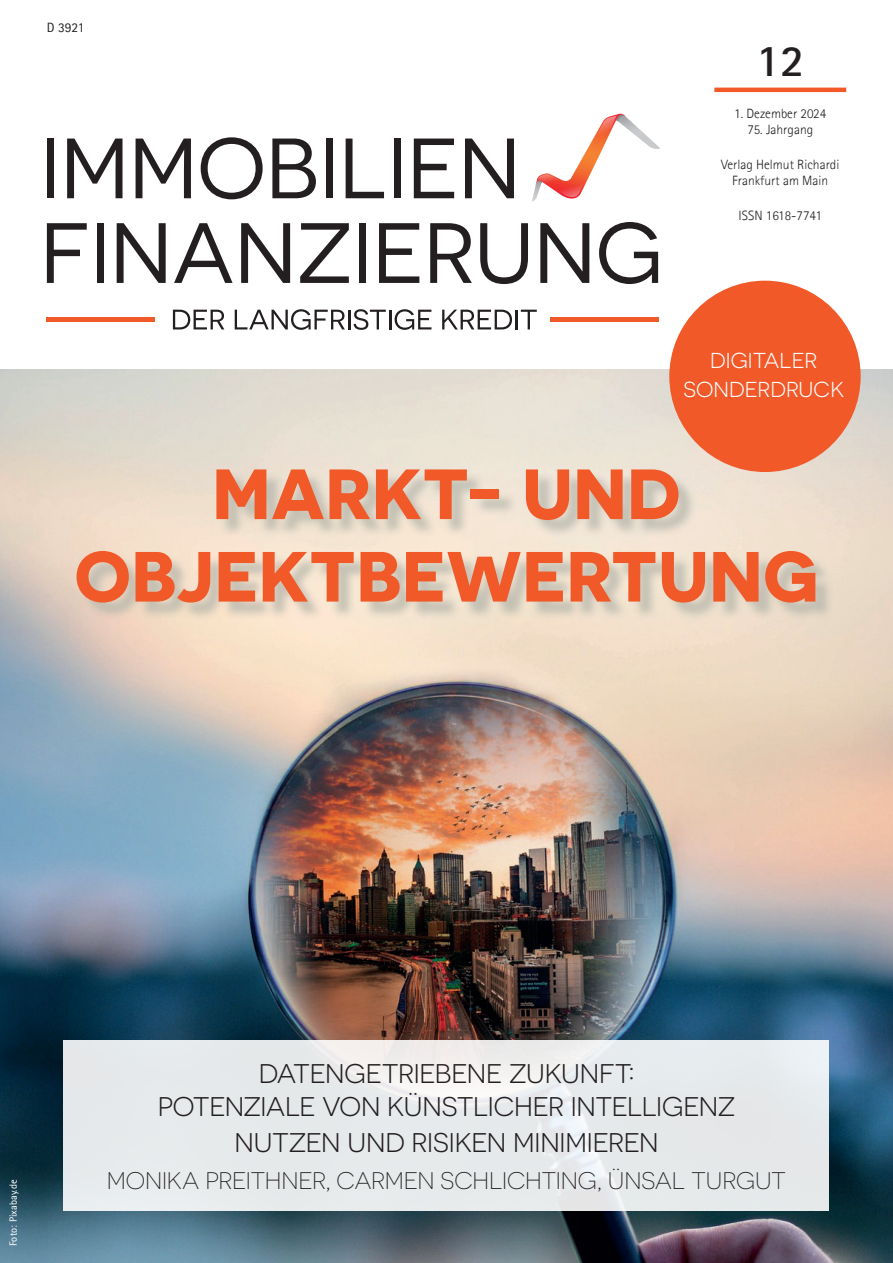
<style>
.page{position:relative;width:893px;height:1263px;background:#fff}
.page>*{position:absolute;margin:0;border:0;box-sizing:border-box;transform-origin:0 0}
.t1{font:700 70.8px/82.5px "Novecentosanswide";letter-spacing:.01em;color:#f15929;text-align:center}
.t2{font:700 45px "Agfa Rotis Sans Serif";color:#231f20}
.t3{font:27px/33px "Novecentosanswide";letter-spacing:-.015em;color:#231f20;text-align:center}
.t4{font:300 24px "Novecentosanswide";letter-spacing:-.01em;color:#231f20}
.t5{font:21.6px/28.3px "Novecentosanswide";color:#fff;text-align:center}
.t6{font:300 13.5px/16.5px "Agfa Rotis Sans Serif";color:#231f20;text-align:center}
.t7{font:13.5px "Agfa Rotis Sans Serif";color:#231f20}
.t8{font:10.5px "Agfa Rotis Sans Serif";color:#fff}
</style>
<div class="page">
<img style="left:0;top:370px;width:893px;height:893px">
<div style="left:79px;top:472px;width:755px;height:149px;background:#b6b6ab;opacity:.75"></div>
<svg style="left:47px;top:223px;width:40px;height:60px"></svg>
<div style="left:97px;top:223px;width:7px;height:60px;background:#231f20"></div>
<svg style="left:117px;top:223px;width:49px;height:60px"></svg>
<svg style="left:174px;top:223px;width:59px;height:60px"></svg>
<svg style="left:241px;top:223px;width:49px;height:60px"></svg>
<svg style="left:300px;top:223px;width:49px;height:60px"></svg>
<div style="left:359px;top:223px;width:7px;height:60px;background:#231f20"></div>
<svg style="left:379px;top:223px;width:40px;height:60px"></svg>
<svg style="left:430px;top:223px;width:42px;height:60px"></svg>
<svg style="left:480px;top:223px;width:48px;height:61px"></svg>
<svg style="left:540px;top:223px;width:49px;height:60px"></svg>
<svg style="left:599px;top:222px;width:59px;height:62px"></svg>
<svg style="left:173px;top:310px;width:51px;height:19px"></svg>
<svg style="left:235px;top:309px;width:196px;height:21px"></svg>
<svg style="left:442px;top:310px;width:70px;height:19px"></svg>
<hr style="left:515px;top:310px;width:3px;height:19px;background:#231f20">
<svg style="left:521px;top:310px;width:16px;height:19px"></svg>
<hr style="left:47px;top:317px;width:108px;height:4px;background:#f15929">
<hr style="left:551px;top:317px;width:108px;height:4px;background:#f15929">
<div style="left:47px;top:139px;width:7px;height:59px;background:#231f20"></div>
<svg style="left:67px;top:139px;width:56px;height:59px"></svg>
<svg style="left:136px;top:139px;width:55px;height:59px"></svg>
<svg style="left:201px;top:137px;width:62px;height:62px"></svg>
<svg style="left:272px;top:139px;width:44px;height:59px"></svg>
<div style="left:326px;top:139px;width:6px;height:59px;background:#231f20"></div>
<svg style="left:346px;top:139px;width:38px;height:59px"></svg>
<div style="left:394px;top:139px;width:7px;height:59px;background:#231f20"></div>
<svg style="left:414px;top:139px;width:40px;height:59px"></svg>
<svg style="left:465px;top:139px;width:49px;height:59px"></svg>
<svg style="left:532px;top:113px;width:128px;height:89px"></svg>
<hr style="left:714px;top:88px;width:132px;height:4px;background:#f15929">
<div style="left:64px;top:1040px;width:765px;height:170px;background:linear-gradient(to bottom,#eaeced,#e5e9eb)"></div>
<div style="left:669px;top:281px;width:192px;height:191px;background:#f15929;border-radius:50%"></div>
<p class="t7" style="left:47px;top:19px;width:39px">D 3921</p>
<h2 class="t2" style="left:756px;top:32px;width:50px">12</h2>
<p class="t6" style="left:734px;top:105px;width:93px">1. Dezember 2024</p>
<p class="t6" style="left:747px;top:121px;width:67px">75. Jahrgang</p>
<p class="t6" style="left:721px;top:156px;width:120px">Verlag Helmut Richardi<br>Frankfurt am Main</p>
<p class="t6" style="left:739px;top:207px;width:85px">ISSN 1618-7741</p>
<p class="t5" style="left:684px;top:346px;width:162px">DIGITALER<br>SONDERDRUCK</p>
<h1 class="t1" style="left:75px;top:451px;width:745px">MARKT- UND<br>OBJEKTBEWERTUNG</h1>
<p class="t8" style="left:7px;top:1246px;width:68px;rotate:-90deg">Foto: Pixabay.de</p>
<p class="t3" style="left:158px;top:1057px;width:579px">DATENGETRIEBENE ZUKUNFT:<br>POTENZIALE VON KÜNSTLICHER INTELLIGENZ</p>
<p class="t3" style="left:234px;top:1126px;width:426px">NUTZEN UND RISIKEN MINIMIEREN</p>
<p class="t4" style="left:107px;top:1167px;width:681px">MONIKA PREITHNER, CARMEN SCHLICHTING, ÜNSAL TURGUT</p>
</div>
